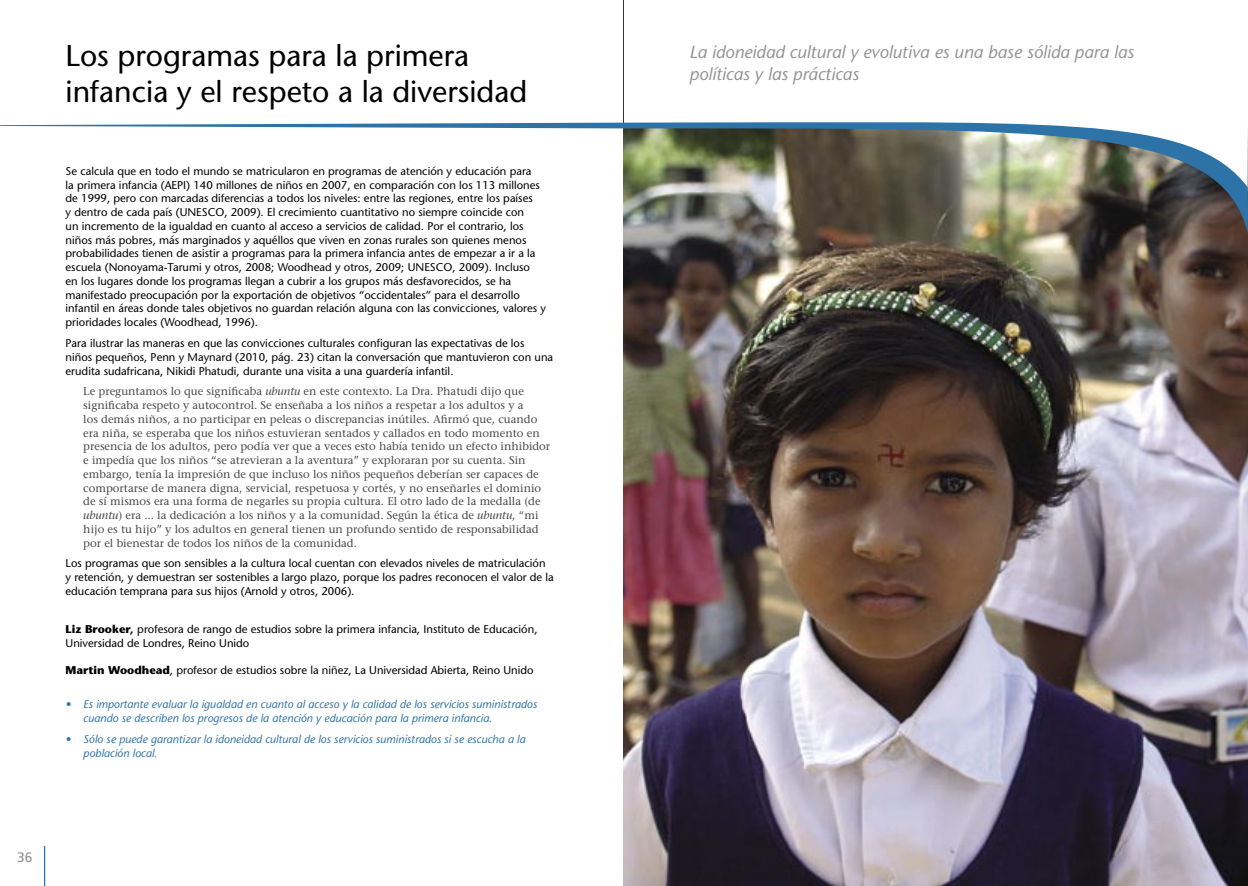
<style>
.page{position:relative;width:1248px;height:886px;background:#fff}
.page>*{position:absolute;margin:0;border:0;box-sizing:border-box;transform-origin:0 0}
.t1{font:30px/36px "Stone Sans";color:#000}
.t2{font:italic 17.62px/22px "Stone Sans";color:#939393}
.t3{font:13.75px "Frutiger";color:#939393}
.t4{font:11.25px/13.8px "Stone Sans";color:#000}
.t5{font:11.25px/13.8px "Stone Serif";color:#484848}
.t6{font:italic 11.25px/13.8px "Stone Sans";color:#2d73a7}
.s1{font-style:italic}
.s2{font-weight:700}
</style>
<div class="page">
<hr style="left:623px;top:0;width:1px;height:886px;background:#000">
<hr style="left:44px;top:846px;width:1px;height:40px;background:#2d73a7">
<img style="left:624px;top:233px;width:623px;height:653px">
<img style="left:0;top:113px;width:1247px;height:120px">
<h1 class="t1" style="left:66px;top:37px;width:463px">Los programas para la primera infancia y el respeto a la diversidad</h1>
<p class="t4" style="left:66px;top:164px;width:482px">Se calcula que en todo el mundo se matricularon en programas de atención y educación para<br>la primera infancia (AEPI) 140 millones de niños en 2007, en comparación con los 113 millones de 1999, pero con marcadas diferencias a todos los niveles: entre las regiones, entre los países<br>y dentro de cada país (UNESCO, 2009). El crecimiento cuantitativo no siempre coincide con<br>un incremento de la igualdad en cuanto al acceso a servicios de calidad. Por el contrario, los niños más pobres, más marginados y aquéllos que viven en zonas rurales son quienes menos probabilidades tienen de asistir a programas para la primera infancia antes de empezar a ir a la escuela (Nonoyama-Tarumi y otros, 2008; Woodhead y otros, 2009; UNESCO, 2009). Incluso<br>en los lugares donde los programas llegan a cubrir a los grupos más desfavorecidos, se ha manifestado preocupación por la exportación de objetivos “occidentales” para el desarrollo infantil en áreas donde tales objetivos no guardan relación alguna con las convicciones, valores y prioridades locales (Woodhead, 1996).</p>
<p class="t4" style="left:66px;top:336px;width:489px">Para ilustrar las maneras en que las convicciones culturales configuran las expectativas de los niños pequeños, Penn y Maynard (2010, pág. 23) citan la conversación que mantuvieron con una erudita sudafricana, Nikidi Phatudi, durante una visita a una guardería infantil.</p>
<p class="t5" style="left:83px;top:385px;width:468px">Le preguntamos lo que significaba <span class="s1">ubuntu</span> en este contexto. La Dra. Phatudi dijo que significaba respeto y autocontrol. Se enseñaba a los niños a respetar a los adultos y a<br>los demás niños, a no participar en peleas o discrepancias inútiles. Afirmó que, cuando era niña, se esperaba que los niños estuvieran sentados y callados en todo momento en presencia de los adultos, pero podía ver que a veces esto había tenido un efecto inhibidor e impedía que los niños “se atrevieran a la aventura” y exploraran por su cuenta. Sin embargo, tenía la impresión de que incluso los niños pequeños deberían ser capaces de comportarse de manera digna, servicial, respetuosa y cortés, y no enseñarles el dominio de sí mismos era una forma de negarles su propia cultura. El otro lado de la medalla (de <span class="s1">ubuntu</span>) era ... la dedicación a los niños y a la comunidad. Según la ética de <span class="s1">ubuntu</span>, “mi hijo es tu hijo” y los adultos en general tienen un profundo sentido de responsabilidad por el bienestar de todos los niños de la comunidad.</p>
<p class="t4" style="left:66px;top:557px;width:490px">Los programas que son sensibles a la cultura local cuentan con elevados niveles de matriculación y retención, y demuestran ser sostenibles a largo plazo, porque los padres reconocen el valor de la educación temprana para sus hijos (Arnold y otros, 2006).</p>
<p class="t4" style="left:66px;top:622px;width:473px"><span class="s2">Liz Brooker,</span> profesora de rango de estudios sobre la primera infancia, Instituto de Educación,<br>Universidad de Londres, Reino Unido</p>
<p class="t4" style="left:66px;top:663px;width:469px"><span class="s2">Martin Woodhead</span>, profesor de estudios sobre la niñez, La Universidad Abierta, Reino Unido</p>
<p class="t6" style="left:83px;top:697px;width:455px;text-indent:-18px">• Es importante evaluar la igualdad en cuanto al acceso y la calidad de los servicios suministrados cuando se describen los progresos de la atención y educación para la primera infancia.</p>
<p class="t6" style="left:83px;top:732px;width:443px;text-indent:-18px">• Sólo se puede garantizar la idoneidad cultural de los servicios suministrados si se escucha a la población local.</p>
<p class="t3" style="left:17px;top:849px;width:17px">36</p>
<h2 class="t2" style="left:689px;top:41px;width:446px">La idoneidad cultural y evolutiva es una base sólida para las políticas y las prácticas</h2>
</div>
